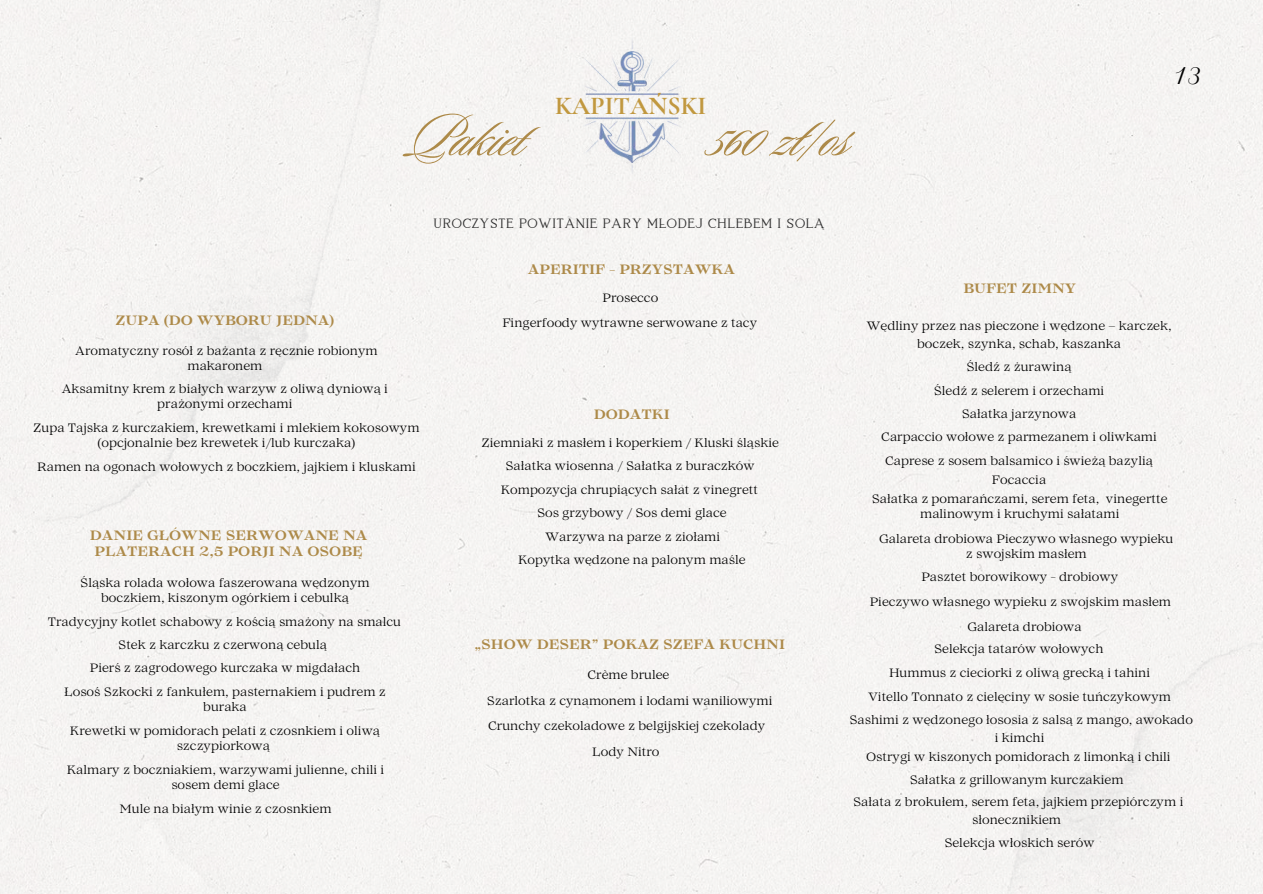
<style>
.page{position:relative;width:1263px;height:894px;background:#fff}
.page>*{position:absolute;margin:0;border:0;box-sizing:border-box;transform-origin:0 0}
.t1{font:62.25px "Sloop Script Pro";color:#ad8a49}
.t2{font:700 25.8px "Cormorant Garamond";color:#c1983f}
.t3{font:24px "Petit Formal Script";color:#000}
.t4{font:700 13.5px/15.8px "Lovelace Text";color:#ad8a49;text-align:center}
.t5{font:13.5px "Lovelyn";color:#2b2b2b}
.t6{font:12px/15px "Lovelace Text";color:#000;text-align:center}
</style>
<div class="page">
<div style="left:0;top:0;width:1263px;height:893px;background:#f5f4f2"></div>
<div style="left:0;top:0;width:427px;height:533px;background:#f5f3f2"></div>
<div style="left:902px;top:629px;width:361px;height:264px;background:#f4f3f1"></div>
<img style="left:562px;top:37px;width:139px;height:139px">
<svg style="left:558px;top:101px;width:40px;height:9px"></svg>
<svg style="left:667px;top:101px;width:40px;height:10px"></svg>
<h2 class="t2" style="left:555px;top:90px;width:153px">KAPITAŃ SKI</h2>
<h1 class="t1" style="left:409px;top:105px;width:118px">Pakiet</h1>
<h1 class="t1" style="left:711px;top:105px;width:140px">560 zł/os</h1>
<h3 class="t3" style="left:1174px;top:60px;width:29px">13</h3>
<p class="t4" style="left:115px;top:314px;width:221px">ZUPA (DO WYBORU JEDNA)</p>
<p class="t6" style="left:75px;top:344px;width:304px">Aromatyczny rosół z bażanta z ręcznie robionym makaronem</p>
<p class="t6" style="left:62px;top:383px;width:328px">Aksamitny krem z białych warzyw z oliwą dyniową i prażonymi orzechami</p>
<p class="t6" style="left:33px;top:422px;width:388px">Zupa Tajska z kurczakiem, krewetkami i mlekiem kokosowym (opcjonalnie bez krewetek i/lub kurczaka)</p>
<p class="t6" style="left:37px;top:461px;width:380px">Ramen na ogonach wołowych z boczkiem, jajkiem i kluskami</p>
<p class="t4" style="left:90px;top:529px;width:279px">DANIE GŁÓWNE SERWOWANE NA<br>PLATERACH 2,5 PORJI NA OSOBĘ</p>
<p class="t6" style="left:80px;top:576px;width:291px">Śląska rolada wołowa faszerowana wędzonym boczkiem, kiszonym ogórkiem i cebulką</p>
<p class="t5" style="left:433px;top:215px;width:393px">UROCZYSTE POWITANIE PARY MŁODEJ CHLEBEM I SOLĄ</p>
<p class="t4" style="left:528px;top:263px;width:209px">APERITIF - PRZYSTAWKA</p>
<p class="t6" style="left:602px;top:291px;width:57px">Prosecco</p>
<p class="t6" style="left:502px;top:317px;width:256px">Fingerfoody wytrawne serwowane z tacy</p>
<p class="t4" style="left:594px;top:408px;width:78px">DODATKI</p>
<p class="t6" style="left:481px;top:436px;width:299px">Ziemniaki z masłem i koperkiem / Kluski śląskie</p>
<p class="t6" style="left:501px;top:455px;width:259px;line-height:23.5px">Sałatka wiosenna / Sałatka z buraczków Kompozycja chrupiących sałat z vinegrett Sos grzybowy / Sos demi glace<br>Warzywa na parze z ziołami</p>
<p class="t6" style="left:518px;top:554px;width:229px">Kopytka wędzone na palonym maśle</p>
<p class="t4" style="left:963px;top:282px;width:114px">BUFET ZIMNY</p>
<p class="t6" style="left:866px;top:318px;width:307px;line-height:18px">Wędliny przez nas pieczone i wędzone – karczek, boczek, szynka, schab, kaszanka</p>
<p class="t6" style="left:934px;top:356px;width:172px;line-height:23.7px">Śledź z żurawiną<br>Śledź z selerem i orzechami</p>
<p class="t6" style="left:962px;top:408px;width:116px">Sałatka jarzynowa</p>
<p class="t6" style="left:881px;top:431px;width:277px">Carpaccio wołowe z parmezanem i oliwkami</p>
<p class="t6" style="left:872px;top:452px;width:297px;line-height:19px">Caprese z sosem balsamico i świeżą bazylią<br>Focaccia<br>Sałatka z pomarańczami, serem feta, vinegertte</p>
<p class="t6" style="left:920px;top:508px;width:201px">malinowym i kruchymi sałatami</p>
<p class="t6" style="left:879px;top:533px;width:296px">Galareta drobiowa Pieczywo własnego wypieku z swojskim masłem</p>
<p class="t6" style="left:921px;top:571px;width:198px">Pasztet borowikowy - drobiowy</p>
<p class="t6" style="left:870px;top:595px;width:303px">Pieczywo własnego wypieku z swojskim masłem</p>
<p class="t6" style="left:48px;top:611px;width:355px;line-height:23.2px">Tradycyjny kotlet schabowy z kością smażony na smalcu<br>Stek z karczku z czerwoną cebulą<br>Pierś z zagrodowego kurczaka w migdałach</p>
<p class="t6" style="left:64px;top:685px;width:323px">Łosoś Szkocki z fankułem, pasternakiem i pudrem z buraka</p>
<p class="t6" style="left:70px;top:724px;width:312px">Krewetki w pomidorach pelati z czosnkiem i oliwą szczypiorkową</p>
<p class="t6" style="left:67px;top:763px;width:319px">Kalmary z boczniakiem, warzywami julienne, chili i sosem demi glace</p>
<p class="t6" style="left:119px;top:802px;width:214px">Mule na białym winie z czosnkiem</p>
<p class="t4" style="left:474px;top:637px;width:312px">„SHOW DESER” POKAZ SZEFA KUCHNI</p>
<p class="t6" style="left:587px;top:668px;width:83px">Crème brulee</p>
<p class="t6" style="left:487px;top:694px;width:287px">Szarlotka z cynamonem i lodami waniliowymi</p>
<p class="t6" style="left:488px;top:720px;width:279px">Crunchy czekoladowe z belgijskiej czekolady</p>
<p class="t6" style="left:934px;top:616px;width:171px;line-height:22.4px;text-align:left;text-indent:33px">Galareta drobiowa<br>Selekcja tatarów wołowych</p>
<p class="t6" style="left:849px;top:662px;width:345px;line-height:23.7px">Hummus z cieciorki z oliwą grecką i tahini<br>Vitello Tonnato z cielęciny w sosie tuńczykowym<br>Sashimi z wędzonego łososia z salsą z mango, awokado</p>
<p class="t6" style="left:995px;top:731px;width:51px">i kimchi</p>
<p class="t6" style="left:592px;top:745px;width:69px">Lody Nitro</p>
<p class="t6" style="left:853px;top:747px;width:332px;line-height:22.4px">Ostrygi w kiszonych pomidorach z limonką i chili<br>Sałatka z grillowanym kurczakiem<br>Sałata z brokułem, serem feta, jajkiem przepiórczym i</p>
<p class="t6" style="left:944px;top:810px;width:152px;line-height:22.4px">słonecznikiem<br>Selekcja włoskich serów</p>
</div>
